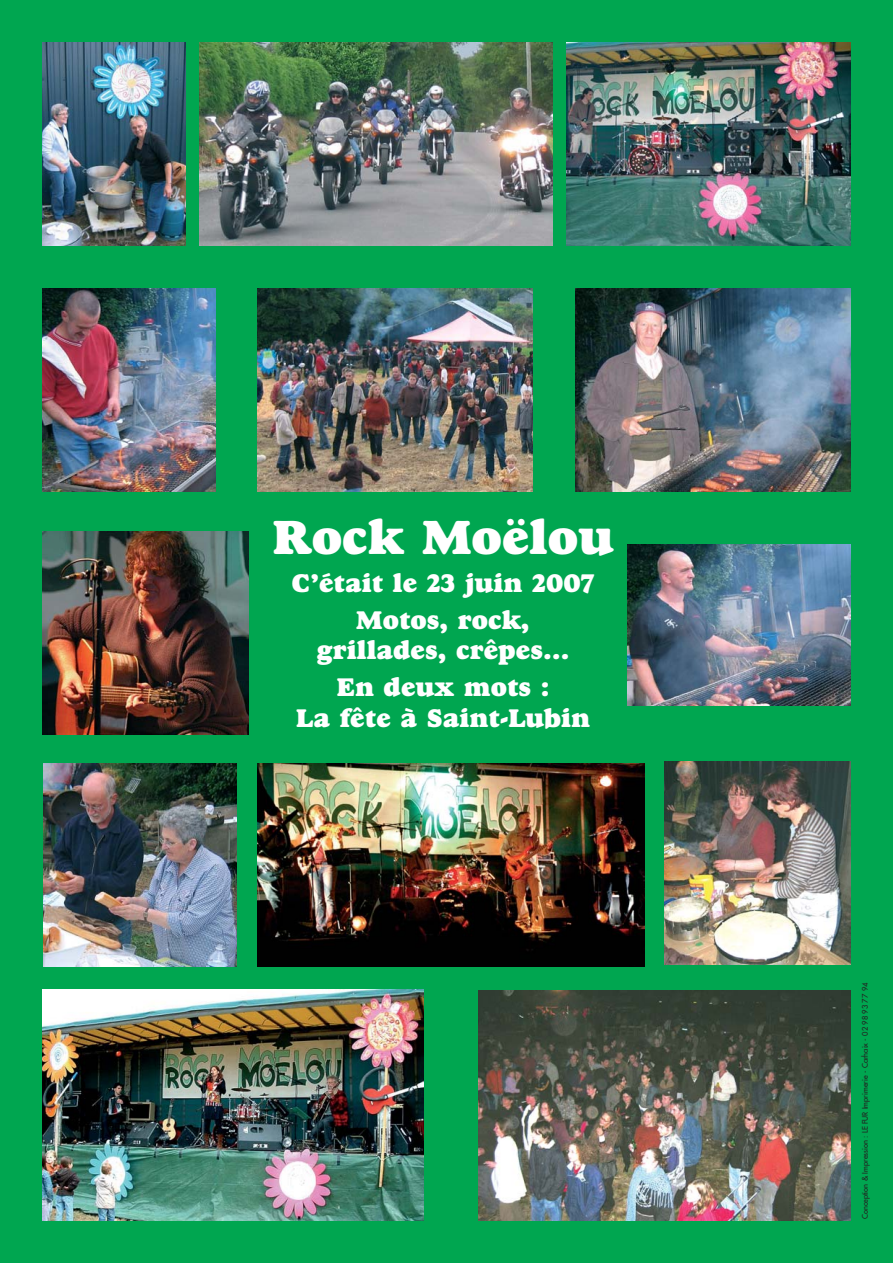
<style>
.page{position:relative;width:893px;height:1263px;background:#00a650}
.page>*{position:absolute;margin:0;border:0;box-sizing:border-box;transform-origin:0 0}
.t1{font:49.5px "Goudy Heavyface BT";color:#fff}
.t2{font:26.4px/37.3px "Goudy Heavyface BT";color:#fff;text-align:center}
.t3{font:7.5px "Futura";color:#231f20}
</style>
<div class="page">
<img style="left:479px;top:991px;width:371px;height:229px">
<img style="left:43px;top:288px;width:172px;height:204px">
<img style="left:43px;top:43px;width:143px;height:203px">
<img style="left:44px;top:764px;width:193px;height:203px">
<img style="left:575px;top:288px;width:275px;height:204px">
<img style="left:627px;top:544px;width:223px;height:162px">
<img style="left:665px;top:761px;width:185px;height:203px">
<img style="left:200px;top:43px;width:353px;height:203px">
<img style="left:257px;top:288px;width:276px;height:204px">
<img style="left:566px;top:43px;width:284px;height:203px">
<img style="left:43px;top:989px;width:380px;height:231px">
<img style="left:43px;top:531px;width:205px;height:203px">
<img style="left:257px;top:764px;width:387px;height:203px">
<h1 class="t1" style="left:272px;top:518px;width:343px">Rock Moëlou</h1>
<p class="t2" style="left:292px;top:567px;width:304px">C’était le 23 juin 2007<br>Motos, rock,</p>
<p class="t2" style="left:316px;top:634px;width:254px">grillades, crêpes…<br>En deux mots :</p>
<p class="t2" style="left:296px;top:702px;width:296px">La fête à Saint-Lubin</p>
<p class="t3" style="left:861px;top:1219px;width:238px;rotate:-90deg">Conception &amp; Impression : LE FUR Imprimerie - Carhaix - 02 98 93 77 94</p>
</div>
